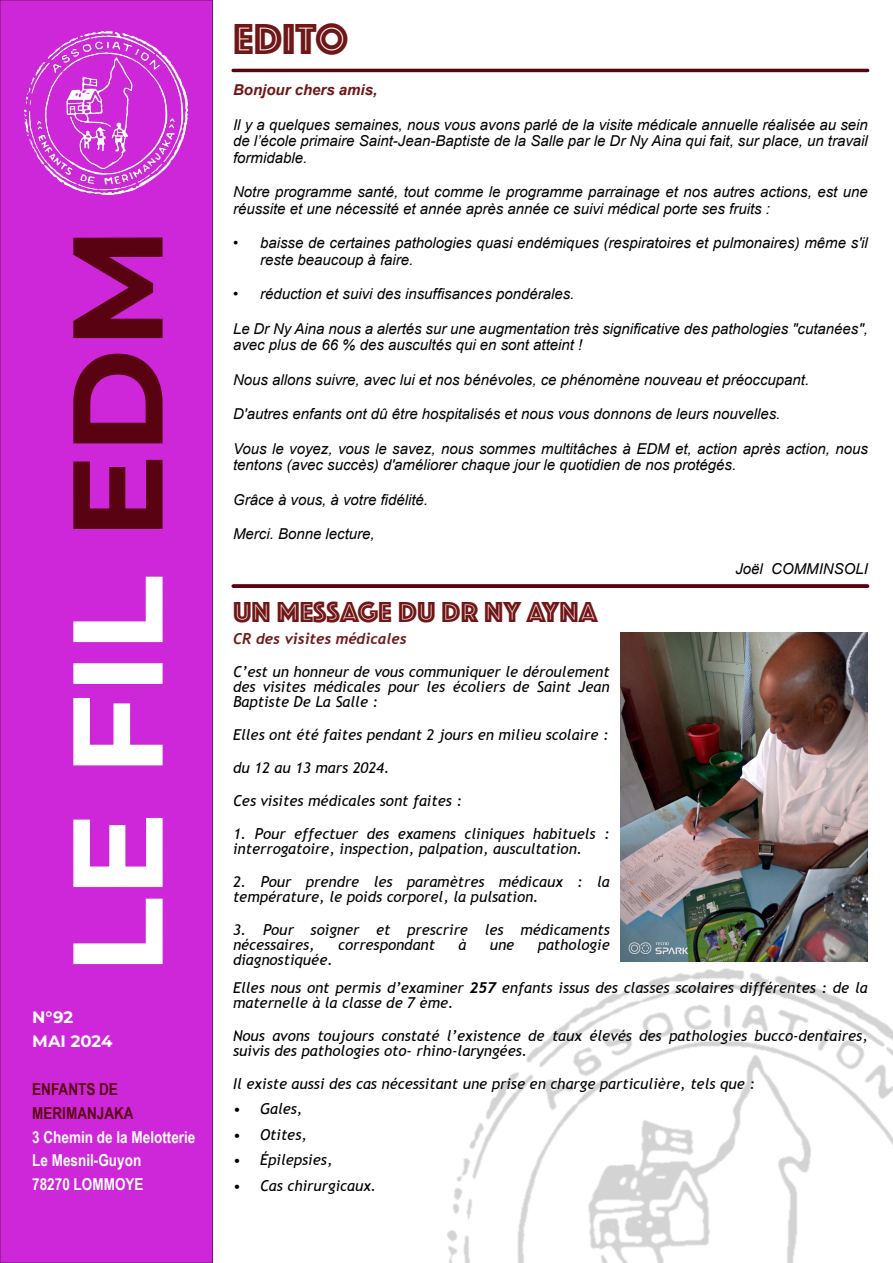
<style>
.page{position:relative;width:893px;height:1263px;background:#fff}
.page>*{position:absolute;margin:0;border:0;box-sizing:border-box;transform-origin:0 0}
.t1{font:700 127.5px "Montserrat";color:#fff}
.t2{font:45px "Phosphate Inline";color:#711616}
.t3{font:30px "Phosphate Inline";color:#711616}
.t4{font:700 16.5px "Arial Narrow";color:#fff}
.t5{font:700 16.5px "Arial Narrow";color:#580212}
.t6{font:700 16.5px "Montserrat";color:#fff}
.t7{font:italic 15px "Arial";color:#000}
.t8{font:italic 15px "Trebuchet MS";color:#000}
.t9{font:italic 700 15px "Trebuchet";color:#711616}
.t10{font:italic 700 15px "Arial";color:#711616}
.s1{color:#580212}
.s2{font-family:"Trebuchet";font-weight:700}
</style>
<div class="page">
<div style="left:0;top:0;width:213px;height:1263px;background:#ce26d9;border:1px solid #6d1966"></div>
<div style="left:231px;top:69px;width:638px;height:3px;background:#711616;border:3px solid #580212"></div>
<svg style="left:231px;top:584px;width:638px;height:4px;background:#5e0b1a"></svg>
<img style="left:23px;top:30px;width:166px;height:166px">
<img style="left:621px;top:633px;width:247px;height:329px">
<img style="left:447px;top:968px;width:446px;height:295px">
<p class="t1" style="left:39px;top:975px;width:749px;rotate:-90deg">LE FIL <span class="s1">EDM</span></p>
<p class="t6" style="left:32px;top:1007px;width:42px">N°92</p>
<p class="t6" style="left:32px;top:1031px;width:82px">MAI 2024</p>
<p class="t5" style="left:32px;top:1083px;width:87px">ENFANTS DE</p>
<p class="t5" style="left:32px;top:1107px;width:103px">MERIMANJAKA</p>
<p class="t4" style="left:32px;top:1131px;width:165px">3 Chemin de la Melotterie</p>
<p class="t4" style="left:32px;top:1154px;width:111px">Le Mesnil-Guyon</p>
<p class="t4" style="left:32px;top:1178px;width:113px">78270 LOMMOYE</p>
<p class="t2" style="left:233px;top:12px;width:117px">EDITO</p>
<p class="t10" style="left:233px;top:84px;width:146px">Bonjour chers amis,</p>
<p class="t7" style="left:233px;top:119px;width:636px">Il y a quelques semaines, nous vous avons parlé de la visite médicale annuelle réalisée au sein</p>
<p class="t7" style="left:233px;top:135px;width:636px">de l’école primaire Saint-Jean-Baptiste de la Salle par le Dr Ny Aina qui fait, sur place, un travail</p>
<p class="t7" style="left:233px;top:152px;width:76px">formidable.</p>
<p class="t7" style="left:233px;top:186px;width:636px">Notre programme santé, tout comme le programme parrainage et nos autres actions, est une</p>
<p class="t7" style="left:233px;top:203px;width:538px">réussite et une nécessité et année après année ce suivi médical porte ses fruits :</p>
<p class="t7" style="left:233px;top:237px;width:636px">• baisse de certaines pathologies quasi endémiques (respiratoires et pulmonaires) même s'il</p>
<p class="t7" style="left:260px;top:254px;width:155px">reste beaucoup à faire.</p>
<p class="t7" style="left:233px;top:288px;width:343px">• réduction et suivi des insuffisances pondérales.</p>
<p class="t7" style="left:233px;top:323px;width:636px">Le Dr Ny Aina nous a alertés sur une augmentation très significative des pathologies "cutanées",</p>
<p class="t7" style="left:233px;top:339px;width:351px">avec plus de 66 % des auscultés qui en sont atteint !</p>
<p class="t7" style="left:233px;top:374px;width:578px">Nous allons suivre, avec lui et nos bénévoles, ce phénomène nouveau et préoccupant.</p>
<p class="t7" style="left:233px;top:408px;width:549px">D'autres enfants ont dû être hospitalisés et nous vous donnons de leurs nouvelles.</p>
<p class="t7" style="left:233px;top:443px;width:636px">Vous le voyez, vous le savez, nous sommes multitâches à EDM et, action après action, nous</p>
<p class="t7" style="left:233px;top:459px;width:505px">tentons (avec succès) d'améliorer chaque jour le quotidien de nos protégés.</p>
<p class="t7" style="left:233px;top:494px;width:197px">Grâce à vous, à votre fidélité.</p>
<p class="t7" style="left:233px;top:528px;width:143px">Merci. Bonne lecture,</p>
<p class="t7" style="left:735px;top:563px;width:134px">Joël COMMINSOLI</p>
<p class="t3" style="left:233px;top:594px;width:366px">UN MESSAGE DU DR NY AYNA</p>
<p class="t9" style="left:233px;top:633px;width:175px">CR des visites médicales</p>
<p class="t8" style="left:233px;top:666px;width:378px">C’est un honneur de vous communiquer le déroulement</p>
<p class="t8" style="left:233px;top:681px;width:378px">des visites médicales pour les écoliers de Saint Jean</p>
<p class="t8" style="left:233px;top:696px;width:147px">Baptiste De La Salle :</p>
<p class="t8" style="left:233px;top:729px;width:377px">Elles ont été faites pendant 2 jours en milieu scolaire :</p>
<p class="t8" style="left:233px;top:762px;width:158px">du 12 au 13 mars 2024.</p>
<p class="t8" style="left:233px;top:795px;width:230px">Ces visites médicales sont faites :</p>
<p class="t8" style="left:233px;top:828px;width:378px">1. Pour effectuer des examens cliniques habituels :</p>
<p class="t8" style="left:233px;top:843px;width:351px">interrogatoire, inspection, palpation, auscultation.</p>
<p class="t8" style="left:233px;top:876px;width:378px">2. Pour prendre les paramètres médicaux : la</p>
<p class="t8" style="left:233px;top:891px;width:307px">température, le poids corporel, la pulsation.</p>
<p class="t8" style="left:233px;top:924px;width:378px">3. Pour soigner et prescrire les médicaments</p>
<p class="t8" style="left:233px;top:939px;width:83px">nécessaires,</p>
<p class="t8" style="left:338px;top:939px;width:98px">correspondant</p>
<p class="t8" style="left:458px;top:939px;width:9px">à</p>
<p class="t8" style="left:490px;top:939px;width:26px">une</p>
<p class="t8" style="left:538px;top:939px;width:73px">pathologie</p>
<p class="t8" style="left:233px;top:954px;width:101px">diagnostiquée.</p>
<p class="t8" style="left:233px;top:982px;width:636px">Elles nous ont permis d’examiner <span class="s2">257</span> enfants issus des classes scolaires différentes : de la</p>
<p class="t8" style="left:233px;top:997px;width:222px">maternelle à la classe de 7 ème.</p>
<p class="t8" style="left:233px;top:1030px;width:636px">Nous avons toujours constaté l’existence de taux élevés des pathologies bucco-dentaires,</p>
<p class="t8" style="left:233px;top:1045px;width:296px">suivis des pathologies oto- rhino-laryngées.</p>
<p class="t8" style="left:233px;top:1078px;width:523px">Il existe aussi des cas nécessitant une prise en charge particulière, tels que :</p>
<p class="t8" style="left:233px;top:1103px;width:71px">• Gales,</p>
<p class="t8" style="left:233px;top:1129px;width:75px">• Otites,</p>
<p class="t8" style="left:233px;top:1154px;width:101px">• Épilepsies,</p>
<p class="t8" style="left:233px;top:1180px;width:145px">• Cas chirurgicaux.</p>
</div>
